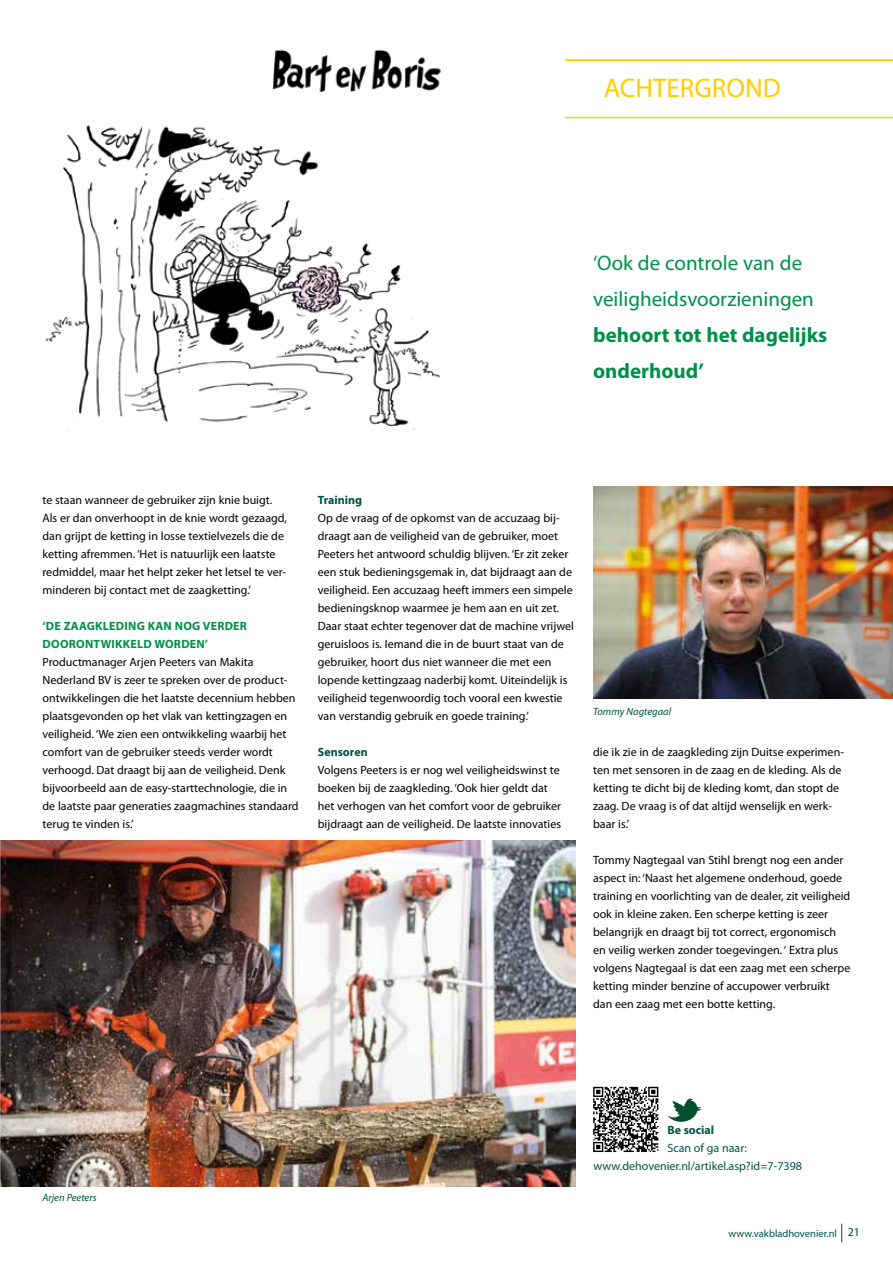
<style>
.page{position:relative;width:893px;height:1263px;background:#fff}
.page>*{position:absolute;margin:0;border:0;box-sizing:border-box;transform-origin:0 0}
.t1{font:27px "Myriad Pro";color:#fc0}
.t2{font:21px/36px "Myriad Pro";color:#00904a}
.t3{font:700 21px/36px "Myriad Pro";color:#00904a}
.t4{font:12px/18px "Myriad Pro";color:#000}
.t5{font:12px/18px "Myriad Pro";color:#00533d}
.t6{font:700 12px/18px "Myriad Pro";letter-spacing:.02em;color:#00904a}
.t7{font:700 12px "Myriad Pro";color:#00533d}
.t8{font:italic 10.5px "Myriad Pro";color:#00533d}
.t9{font:10.5px "Myriad Pro";color:#00533d}
.s1{font-size:12px}
</style>
<div class="page">
<svg style="left:841px;top:1223px;width:1px;height:19px"></svg>
<img style="left:0;top:840px;width:575px;height:347px">
<img style="left:593px;top:487px;width:300px;height:212px">
<img style="left:45px;top:49px;width:594px;height:381px">
<hr style="left:565px;top:117px;width:328px;height:1px;background:#fc0">
<hr style="left:565px;top:60px;width:328px;height:1px;background:#fc0">
<svg style="left:593px;top:1087px;width:65px;height:65px"></svg>
<svg style="left:667px;top:1098px;width:34px;height:24px"></svg>
<h1 class="t1" style="left:604px;top:71px;width:179px">ACHTERGROND</h1>
<h2 class="t2" style="left:593px;top:245px;width:222px">‘Ook de controle van de veiligheidsvoorzieningen</h2>
<h2 class="t3" style="left:593px;top:316px;width:236px">behoort tot het dagelijks onderhoud’</h2>
<p class="t4" style="left:43px;top:491px;width:246px">te staan wanneer de gebruiker zijn knie buigt.<br>Als er dan onverhoopt in de knie wordt gezaagd, dan grijpt de ketting in losse textielvezels die de ketting afremmen. ‘Het is natuurlijk een laatste redmiddel, maar het helpt zeker het letsel te ver&shy;minderen bij contact met de zaagketting.’</p>
<p class="t6" style="left:43px;top:617px;width:206px">‘De zaagkleding kan nog verder doorontwikkeld worden’</p>
<p class="t4" style="left:43px;top:653px;width:258px">Productmanager Arjen Peeters van Makita Nederland BV is zeer te spreken over de product&shy;ontwikkelingen die het laatste decennium hebben plaatsgevonden op het vlak van kettingzagen en veiligheid. ‘We zien een ontwikkeling waarbij het comfort van de gebruiker steeds verder wordt verhoogd. Dat draagt bij aan de veiligheid. Denk bijvoorbeeld aan de easy-starttechnologie, die in de laatste paar generaties zaagmachines standaard terug te vinden is.’</p>
<p class="t7" style="left:318px;top:492px;width:46px">Training</p>
<p class="t4" style="left:318px;top:509px;width:258px">Op de vraag of de opkomst van de accuzaag bij&shy;draagt aan de veiligheid van de gebruiker, moet Peeters het antwoord schuldig blijven. ‘Er zit zeker een stuk bedieningsgemak in, dat bijdraagt aan de veiligheid. Een accuzaag heeft immers een simpele bedieningsknop waarmee je hem aan en uit zet.<br>Daar staat echter tegenover dat de machine vrijwel geruisloos is. Iemand die in de buurt staat van de gebruiker, hoort dus niet wanneer die met een lopende kettingzaag naderbij komt. Uiteindelijk is veiligheid tegenwoordig toch vooral een kwestie van verstandig gebruik en goede training.’</p>
<p class="t7" style="left:318px;top:744px;width:51px">Sensoren</p>
<p class="t4" style="left:318px;top:761px;width:245px">Volgens Peeters is er nog wel veiligheidswinst te boeken bij de zaagkleding. ‘Ook hier geldt dat het verhogen van het comfort voor de gebruiker bijdraagt aan de veiligheid. De laatste innovaties</p>
<p class="t8" style="left:593px;top:704px;width:79px">Tommy Nagtegaal</p>
<p class="t4" style="left:593px;top:743px;width:252px">die ik zie in de zaagkleding zijn Duitse experimen&shy;ten met sensoren in de zaag en de kleding. Als de ketting te dicht bij de kleding komt, dan stopt de zaag. De vraag is of dat altijd wenselijk en werk&shy;baar is.’</p>
<p class="t4" style="left:593px;top:851px;width:259px">Tommy Nagtegaal van Stihl brengt nog een ander aspect in: ‘Naast het algemene onderhoud, goede training en voorlichting van de dealer, zit veiligheid ook in kleine zaken. Een scherpe ketting is zeer belangrijk en draagt bij tot correct, ergonomisch en veilig werken zonder toegevingen. ‘ Extra plus volgens Nagtegaal is dat een zaag met een scherpe ketting minder benzine of accupower verbruikt dan een zaag met een botte ketting.</p>
<p class="t8" style="left:43px;top:1191px;width:56px">Arjen Peeters</p>
<p class="t7" style="left:667px;top:1122px;width:48px">Be social</p>
<p class="t5" style="left:594px;top:1139px;width:210px;text-indent:74px">Scan of ga naar: www.dehovenier.nl/artikel.asp?id=7-7398</p>
<p class="t9" style="left:729px;top:1227px;width:133px">www.vakbladhovenier.nl <span class="s1">21</span></p>
</div>
